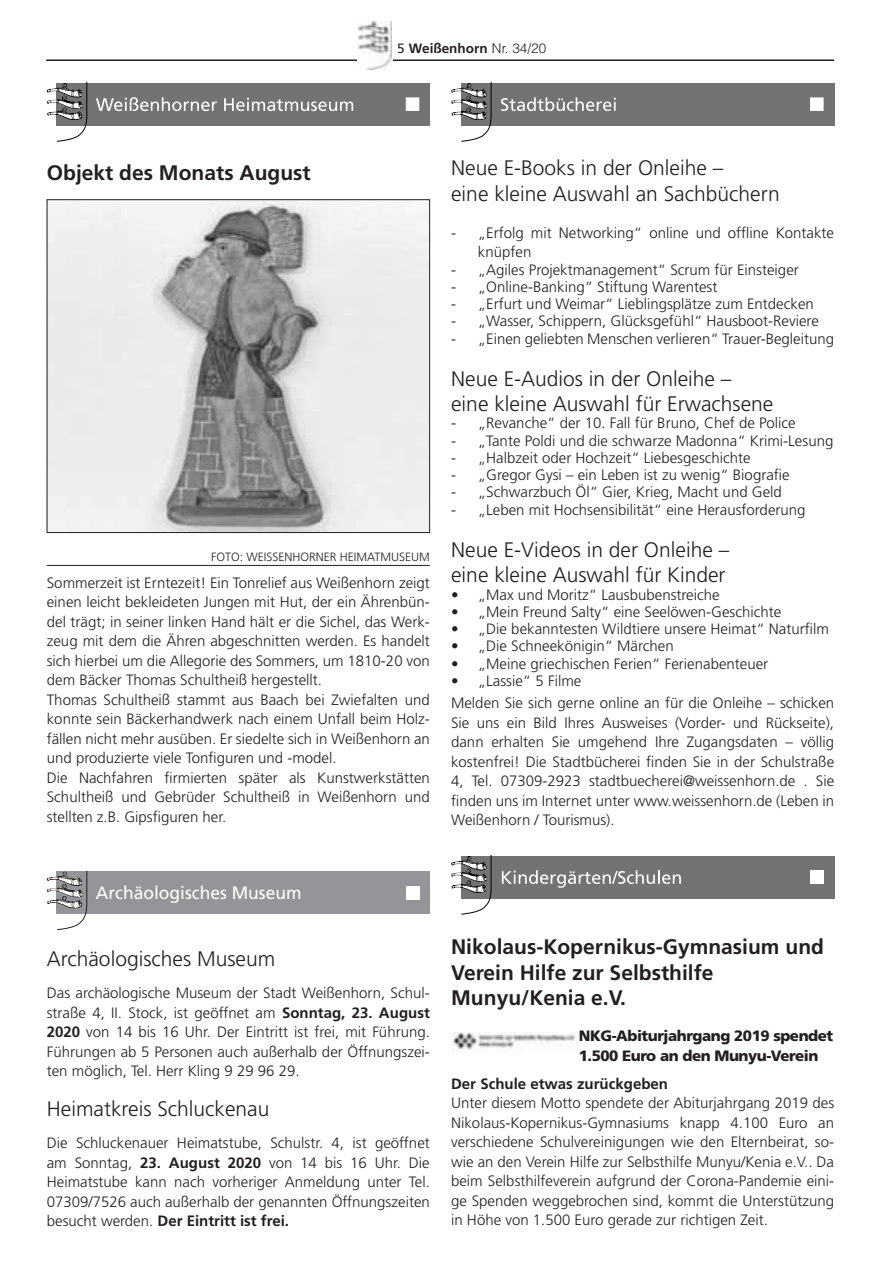
<style>
.page{position:relative;width:881px;height:1263px;background:#fff}
.page>*{position:absolute;margin:0;border:0;box-sizing:border-box;transform-origin:0 0}
.t1{font:300 21px/25.2px "Frutiger LT";color:#231f20}
.t2{font:700 21px/25.2px "Frutiger LT";color:#231f20}
.t3{font:18px "Frutiger LT";color:#fff}
.t4{font:300 15px/19.5px "Frutiger LT";color:#231f20;text-align:justify}
.t5{font:900 15px/19.5px "Frutiger LT";letter-spacing:-.03em;color:#231f20}
.t6{font:700 15px "Frutiger LT";color:#231f20}
.t7{font:700 13.5px "Frutiger LT";color:#231f20}
.t8{font:300 12px "Frutiger LT";color:#231f20}
.s1{font-weight:400}
.s2{font-family:"Helvetica LT";font-weight:300}
.s3{font-weight:700}
</style>
<div class="page">
<hr style="left:46px;top:59px;width:787px;height:2px;background:#231f20">
<svg style="left:366px;top:22px;width:26px;height:48px"></svg>
<img style="left:357px;top:22px;width:34px;height:47px">
<div style="left:461px;top:83px;width:372px;height:43px;background:#737373"></div>
<svg style="left:451px;top:83px;width:40px;height:59px"></svg>
<svg style="left:501px;top:97px;width:322px;height:14px"></svg>
<div style="left:461px;top:856px;width:372px;height:42px;background:#737373"></div>
<svg style="left:451px;top:856px;width:40px;height:58px"></svg>
<svg style="left:501px;top:870px;width:179px;height:18px"></svg>
<div style="left:809px;top:870px;width:14px;height:14px;background:#fff"></div>
<img style="left:451px;top:1032px;width:127px;height:18px">
<hr style="left:47px;top:565px;width:382px;height:1px;background:#231f20">
<div style="left:57px;top:83px;width:372px;height:43px;background:#737373"></div>
<svg style="left:47px;top:83px;width:40px;height:59px"></svg>
<svg style="left:96px;top:97px;width:323px;height:14px"></svg>
<img style="left:49px;top:201px;width:378px;height:330px">
<div style="left:47px;top:199px;width:382px;height:334px;border:1px solid #231f20"></div>
<div style="left:57px;top:871px;width:372px;height:43px;background:#939598"></div>
<svg style="left:47px;top:871px;width:40px;height:59px"></svg>
<div style="left:405px;top:886px;width:14px;height:13px;background:#fff"></div>
<p class="t7" style="left:397px;top:40px;width:150px"><span class="s1">5</span> Weißenhorn <span class="s2">Nr. 34/20</span></p>
<h1 class="t2" style="left:47px;top:160px;width:265px">Objekt des Monats August</h1>
<p class="t8" style="left:211px;top:550px;width:220px">FOTO: WEISSENHORNER HEIMATMUSEUM</p>
<p class="t4" style="left:47px;top:573px;width:384px;text-align:left">Sommerzeit ist Erntezeit! Ein Tonrelief aus Weißenhorn zeigt einen leicht bekleideten Jungen mit Hut, der ein Ährenbün&shy;del trägt; in seiner linken Hand hält er die Sichel, das Werk&shy;zeug mit dem die Ähren abgeschnitten werden. Es handelt sich hierbei um die Allegorie des Sommers, um 1810-20 von dem Bäcker Thomas Schultheiß hergestellt.<br>Thomas Schultheiß stammt aus Baach bei Zwiefalten und konnte sein Bäckerhandwerk nach einem Unfall beim Holz&shy;fällen nicht mehr ausüben. Er siedelte sich in Weißenhorn an und produzierte viele Tonfiguren und -model.<br>Die Nachfahren firmierten später als Kunstwerkstätten Schultheiß und Gebrüder Schultheiß in Weißenhorn und stellten z.B. Gipsfiguren her.</p>
<h1 class="t1" style="left:451px;top:156px;width:330px">Neue E-Books in der Onleihe –<br>eine kleine Auswahl an Sachbüchern</h1>
<p class="t4" style="left:477px;top:223px;width:357px;text-indent:-27px">- „Erfolg mit Networking“ online und offline Kontakte knüpfen</p>
<p class="t4" style="left:451px;top:260px;width:349px">- „Agiles Projektmanagement“ Scrum für Einsteiger</p>
<p class="t4" style="left:451px;top:277px;width:267px">- „Online-Banking“ Stiftung Warentest</p>
<p class="t4" style="left:451px;top:294px;width:364px">- „Erfurt und Weimar“ Lieblingsplätze zum Entdecken</p>
<p class="t4" style="left:451px;top:312px;width:369px">- „Wasser, Schippern, Glücksgefühl“ Hausboot-Reviere</p>
<p class="t4" style="left:451px;top:329px;width:384px">- „Einen geliebten Menschen verlieren“ Trauer-Begleitung</p>
<h1 class="t1" style="left:451px;top:366px;width:324px">Neue E-Audios in der Onleihe – eine kleine Auswahl für Erwachsene</h1>
<p class="t4" style="left:451px;top:414px;width:346px">- „Revanche“ der 10. Fall für Bruno, Chef de Police</p>
<p class="t4" style="left:451px;top:431px;width:383px">- „Tante Poldi und die schwarze Madonna“ Krimi-Lesung</p>
<p class="t4" style="left:451px;top:448px;width:301px">- „Halbzeit oder Hochzeit“ Liebesgeschichte</p>
<p class="t4" style="left:451px;top:465px;width:340px">- „Gregor Gysi – ein Leben ist zu wenig“ Biografie</p>
<p class="t4" style="left:451px;top:483px;width:332px">- „Schwarzbuch Öl“ Gier, Krieg, Macht und Geld</p>
<p class="t4" style="left:451px;top:500px;width:356px">- „Leben mit Hochsensibilität“ eine Herausforderung</p>
<h1 class="t1" style="left:451px;top:538px;width:279px">Neue E-Videos in der Onleihe – eine kleine Auswahl für Kinder</h1>
<p class="t4" style="left:451px;top:585px;width:270px">• „Max und Moritz“ Lausbubenstreiche</p>
<p class="t4" style="left:451px;top:602px;width:331px">• „Mein Freund Salty“ eine Seelöwen-Geschichte</p>
<p class="t4" style="left:451px;top:619px;width:379px">• „Die bekanntesten Wildtiere unsere Heimat“ Naturfilm</p>
<p class="t4" style="left:451px;top:637px;width:224px">• „Die Schneekönigin“ Märchen</p>
<p class="t4" style="left:451px;top:654px;width:318px">• „Meine griechischen Ferien“ Ferienabenteuer</p>
<p class="t4" style="left:451px;top:670px;width:384px;line-height:22.5px">• „Lassie“ 5 Filme<br>Melden Sie sich gerne online an für die Onleihe – schicken</p>
<p class="t4" style="left:451px;top:713px;width:384px">Sie uns ein Bild Ihres Ausweises (Vorder- und Rückseite), dann erhalten Sie umgehend Ihre Zugangsdaten – völlig kostenfrei! Die Stadtbücherei finden Sie in der Schulstraße 4, Tel. 07309-2923 stadtbuecherei@weissenhorn.de . Sie finden uns im Internet unter www.weissenhorn.de (Leben in Weißenhorn / Tourismus).</p>
<p class="t3" style="left:96px;top:882px;width:207px">Archäologisches Museum</p>
<h1 class="t1" style="left:47px;top:947px;width:230px">Archäologisches Museum</h1>
<p class="t4" style="left:47px;top:983px;width:384px">Das archäologische Museum der Stadt Weißenhorn, Schul&shy;straße 4, II. Stock, ist geöffnet am <span class="s3">Sonntag, 23. August 2020</span> von 14 bis 16 Uhr. Der Eintritt ist frei, mit Führung.<br>Führungen ab 5 Personen auch außerhalb der Öffnungszei&shy;ten möglich, Tel. Herr Kling 9 29 96 29.</p>
<h1 class="t1" style="left:47px;top:1097px;width:224px">Heimatkreis Schluckenau</h1>
<p class="t4" style="left:47px;top:1134px;width:384px">Die Schluckenauer Heimatstube, Schulstr. 4, ist geöffnet am Sonntag, <span class="s3">23. August 2020</span> von 14 bis 16 Uhr. Die Heimatstube kann nach vorheriger Anmeldung unter Tel.<br>07309/7526 auch außerhalb der genannten Öffnungszeiten besucht werden. <span class="s3">Der Eintritt ist frei.</span></p>
<h1 class="t2" style="left:451px;top:935px;width:374px">Nikolaus-Kopernikus-Gymnasium und<br>Verein Hilfe zur Selbsthilfe<br>Munyu/Kenia e.V.</h1>
<p class="t5" style="left:578px;top:1026px;width:256px">NKG-Abiturjahrgang 2019 spendet<br>1.500 Euro an den Munyu-Verein</p>
<p class="t6" style="left:451px;top:1075px;width:218px">Der Schule etwas zurückgeben</p>
<p class="t4" style="left:451px;top:1094px;width:384px">Unter diesem Motto spendete der Abiturjahrgang 2019 des Nikolaus-Kopernikus-Gymnasiums knapp 4.100 Euro an verschiedene Schulvereinigungen wie den Elternbeirat, so&shy;wie an den Verein Hilfe zur Selbsthilfe Munyu/Kenia e.V.. Da beim Selbsthilfeverein aufgrund der Corona-Pandemie eini&shy;ge Spenden weggebrochen sind, kommt die Unterstützung in Höhe von 1.500 Euro gerade zur richtigen Zeit.</p>
</div>
